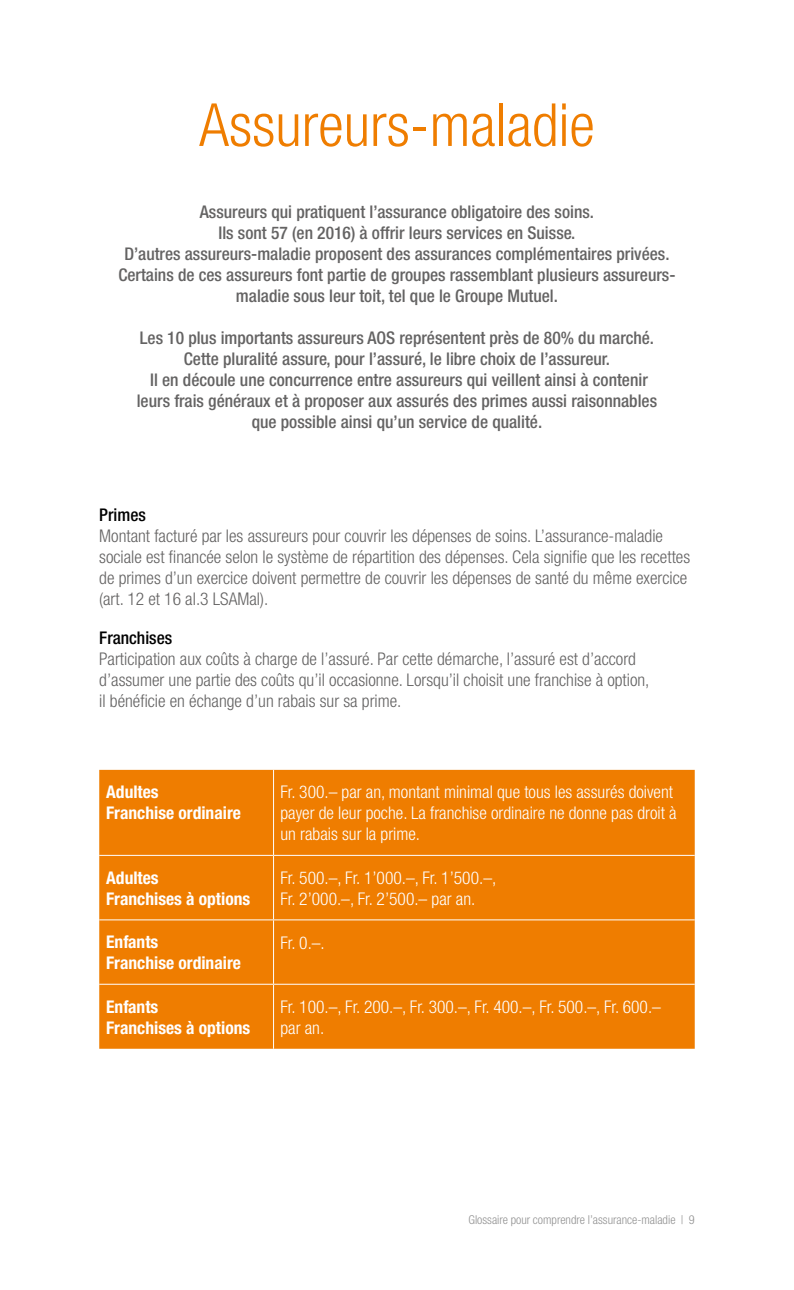
<style>
.page{position:relative;width:794px;height:1290px;background:#fff}
.page>*{position:absolute;margin:0;border:0;box-sizing:border-box;transform-origin:0 0}
.t1{font:300 condensed 59.5px "Helvetica Neue LT";color:#ef7d00}
.t2{font:500 condensed 17.5px/21px "Helvetica Neue LT";color:#646363;text-align:center}
.t3{font:300 condensed 17.5px/21px "Helvetica Neue LT";color:#646363}
.t4{font:300 condensed 17.5px/21px "Helvetica Neue LT";color:#fff}
.t5{font:700 condensed 17.5px/21px "Helvetica Neue LT";color:#fff}
.t6{font:500 condensed 17.5px "Helvetica Neue LT";color:#000}
.t7{font:300 condensed 12.25px "Helvetica Neue LT";color:#929292}
</style>
<div class="page">
<div style="left:99px;top:770px;width:595px;height:279px;background:#ef7d00"></div>
<hr style="left:273px;top:770px;width:1px;height:85px;background:#fff">
<hr style="left:99px;top:855px;width:174px;height:1px;background:#fff">
<hr style="left:273px;top:855px;width:421px;height:1px;background:#fff">
<hr style="left:273px;top:856px;width:1px;height:63px;background:#fff">
<hr style="left:99px;top:919px;width:174px;height:1px;background:#fff">
<hr style="left:273px;top:919px;width:421px;height:1px;background:#fff">
<hr style="left:273px;top:920px;width:1px;height:64px;background:#fff">
<hr style="left:99px;top:984px;width:174px;height:1px;background:#fff">
<hr style="left:273px;top:984px;width:421px;height:1px;background:#fff">
<hr style="left:273px;top:985px;width:1px;height:64px;background:#fff">
<h1 class="t1" style="left:199px;top:91px;width:397px">Assureurs-maladie</h1>
<p class="t2" style="left:118px;top:201px;width:558px">Assureurs qui pratiquent l’assurance obligatoire des soins.<br>Ils sont 57 (en 2016) à offrir leurs services en Suisse.<br>D’autres assureurs-maladie proposent des assurances complémentaires privées.<br>Certains de ces assureurs font partie de groupes rassemblant plusieurs assureurs&shy;maladie sous leur toit, tel que le Groupe Mutuel.</p>
<p class="t2" style="left:137px;top:327px;width:522px">Les 10 plus importants assureurs AOS représentent près de 80% du marché.<br>Cette pluralité assure, pour l’assuré, le libre choix de l’assureur.<br>Il en découle une concurrence entre assureurs qui veillent ainsi à contenir leurs frais généraux et à proposer aux assurés des primes aussi raisonnables que possible ainsi qu’un service de qualité.</p>
<p class="t6" style="left:99px;top:504px;width:48px">Primes</p>
<p class="t3" style="left:99px;top:525px;width:592px">Montant facturé par les assureurs pour couvrir les dépenses de soins. L’assurance-maladie sociale est financée selon le système de répartition des dépenses. Cela signifie que les recettes de primes d’un exercice doivent permettre de couvrir les dépenses de santé du même exercice (art. 12 et 16 al.3 LSAMal).</p>
<p class="t6" style="left:99px;top:627px;width:75px">Franchises</p>
<p class="t3" style="left:99px;top:648px;width:552px">Participation aux coûts à charge de l’assuré. Par cette démarche, l’assuré est d’accord d’assumer une partie des coûts qu’il occasionne. Lorsqu’il choisit une franchise à option, il bénéficie en échange d’un rabais sur sa prime.</p>
<p class="t5" style="left:106px;top:781px;width:136px">Adultes<br>Franchise ordinaire</p>
<p class="t4" style="left:280px;top:782px;width:398px">Fr. 300.– par an, montant minimal que tous les assurés doivent payer de leur poche. La franchise ordinaire ne donne pas droit à un rabais sur la prime.</p>
<p class="t5" style="left:106px;top:867px;width:146px">Adultes<br>Franchises à options</p>
<p class="t4" style="left:280px;top:867px;width:217px">Fr. 500.–, Fr. 1’000.–, Fr. 1’500.–,<br>Fr. 2’000.–, Fr. 2’500.– par an.</p>
<p class="t5" style="left:106px;top:931px;width:136px">Enfants<br>Franchise ordinaire</p>
<p class="t4" style="left:280px;top:932px;width:46px">Fr. 0.–.</p>
<p class="t5" style="left:106px;top:996px;width:146px">Enfants<br>Franchises à options</p>
<p class="t4" style="left:280px;top:996px;width:382px">Fr. 100.–, Fr. 200.–, Fr. 300.–, Fr. 400.–, Fr. 500.–, Fr. 600.– par an.</p>
<p class="t7" style="left:468px;top:1212px;width:228px">Glossaire pour comprendre l’assurance-maladie | 9</p>
</div>
